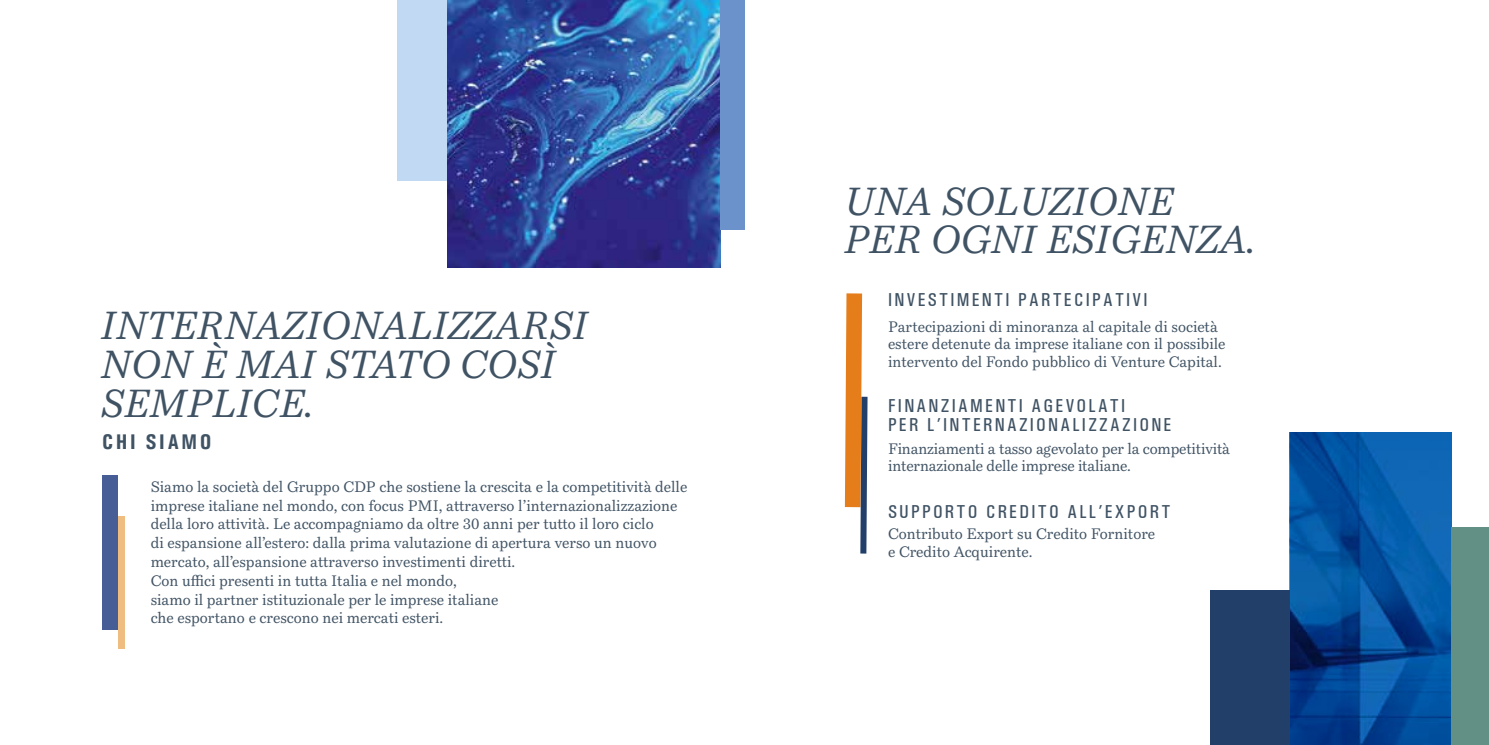
<style>
.page{position:relative;width:1489px;height:745px;background:#fff}
.page>*{position:absolute;margin:0;border:0;box-sizing:border-box;transform-origin:0 0}
.t1{font:italic 38.68px/38.7px "Bressay";color:#405364}
.t2{font:700 21.18px "Univers Condensed";letter-spacing:.12em;color:#405364}
.t3{font:500 18.72px/18.7px "Univers Condensed";letter-spacing:.12em;color:#405364}
.t4{font:15.05px/18.7px "Bressay";color:#405364}
</style>
<div class="page">
<div style="left:397px;top:0;width:50px;height:181px;background:#c1d9f3"></div>
<img style="left:447px;top:0;width:273px;height:268px">
<div style="left:102px;top:475px;width:16px;height:154px;background:#465d96"></div>
<div style="left:118px;top:516px;width:6px;height:132px;background:#efbd80"></div>
<svg style="left:844px;top:293px;width:23px;height:260px"></svg>
<div style="left:719px;top:0;width:25px;height:229px;background:#6c92cb"></div>
<div style="left:1210px;top:590px;width:79px;height:154px;background:#223f6a"></div>
<img style="left:1289px;top:432px;width:162px;height:312px">
<div style="left:1451px;top:527px;width:37px;height:217px;background:#629084"></div>
<h1 class="t1" style="left:100px;top:306px;width:489px">INTERNAZIONALIZZARSI<br>NON È MAI STATO COSÌ<br>SEMPLICE.</h1>
<h2 class="t2" style="left:102px;top:428px;width:111px">CHI SIAMO</h2>
<p class="t4" style="left:151px;top:477px;width:538px">Siamo la società del Gruppo CDP che sostiene la crescita e la competitività delle imprese italiane nel mondo, con focus PMI, attraverso l’internazionalizzazione della loro attività. Le accompagniamo da oltre 30 anni per tutto il loro ciclo<br>di espansione all’estero: dalla prima valutazione di apertura verso un nuovo mercato, all’espansione attraverso investimenti diretti.<br>Con uffici presenti in tutta Italia e nel mondo,<br>siamo il partner istituzionale per le imprese italiane<br>che esportano e crescono nei mercati esteri.</p>
<h1 class="t1" style="left:843px;top:183px;width:414px;line-height:37.3px">UNA SOLUZIONE<br>PER OGNI ESIGENZA.</h1>
<p class="t3" style="left:888px;top:290px;width:261px">INVESTIMENTI PARTECIPATIVI</p>
<p class="t4" style="left:888px;top:317px;width:339px;line-height:17.5px">Partecipazioni di minoranza al capitale di società estere detenute da imprese italiane con il possibile intervento del Fondo pubblico di Venture Capital.</p>
<p class="t3" style="left:888px;top:396px;width:285px">FINANZIAMENTI AGEVOLATI<br>PER L’INTERNAZIONALIZZAZIONE</p>
<p class="t4" style="left:888px;top:439px;width:343px;line-height:17.5px">Finanziamenti a tasso agevolato per la competitività internazionale delle imprese italiane.</p>
<p class="t3" style="left:888px;top:501px;width:284px">SUPPORTO CREDITO ALL’EXPORT</p>
<p class="t4" style="left:888px;top:524px;width:268px;line-height:18px">Contributo Export su Credito Fornitore e Credito Acquirente.</p>
</div>
